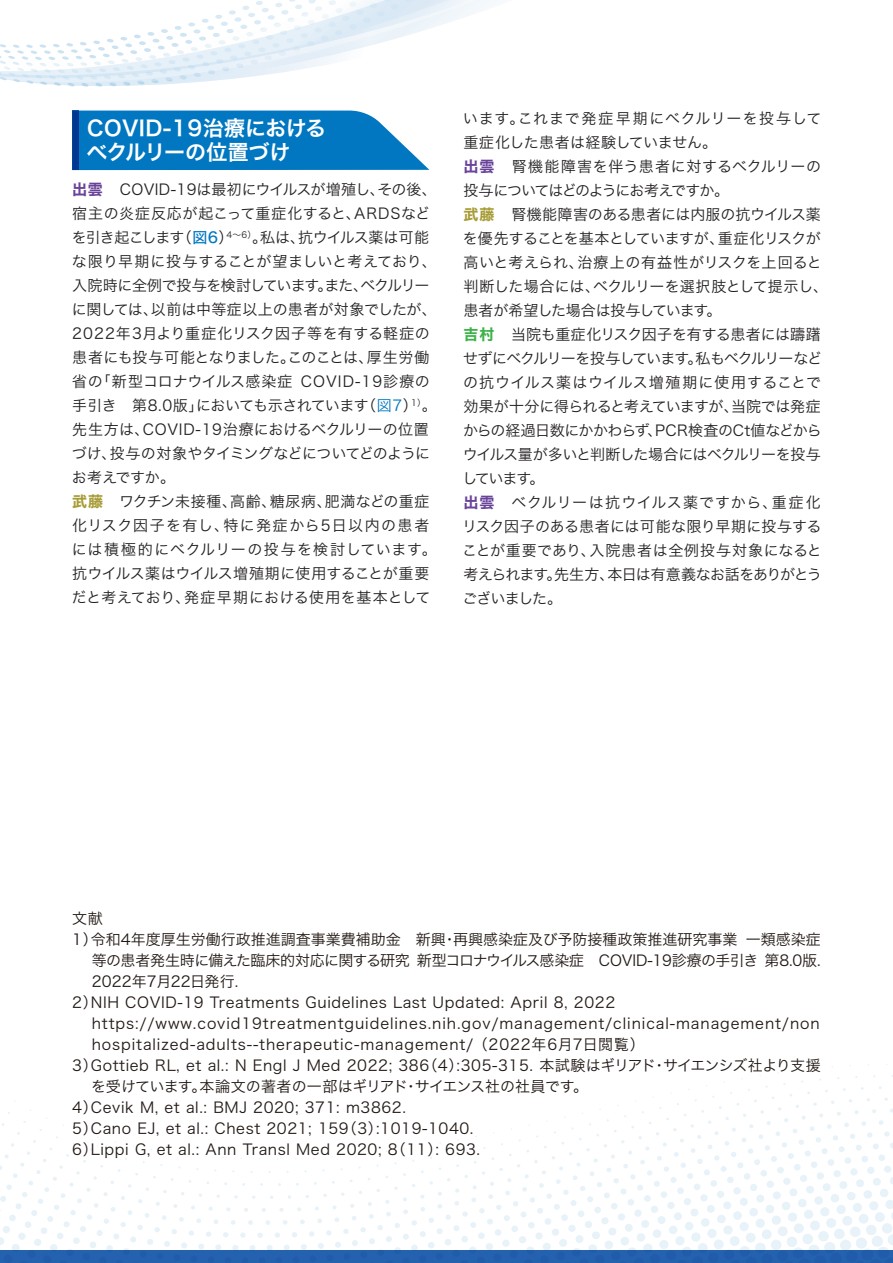
<style>
.page{position:relative;width:893px;height:1263px;background:#fff}
.page>*{position:absolute;margin:0;border:0;box-sizing:border-box;transform-origin:0 0}
.t1{font:21px/24px "Hira Kaku Std W6";color:#fff}
.t2{font:15px/24px "Hira Kaku Std W3";letter-spacing:-.005em;color:#231f20}
.t3{font:15px/24px "Hira Kaku Std W3";letter-spacing:.015em;color:#231f20}
.t4{font:15px "Hira Kaku Std W3";letter-spacing:.04em;color:#211814}
.t5{font:15px "Hira Kaku Std W3";letter-spacing:.06em;color:#211814}
.t6{font:15px "Hira Kaku Std W3";letter-spacing:-.04em;color:#211814}
.t7{font:15px "Hira Kaku Std W3";color:#211814}
.t8{font:15px "Hira Kaku Std W3";letter-spacing:-.015em;color:#211814}
.t9{font:15px "Hira Kaku Std W3";letter-spacing:.01em;color:#211814}
.s1{font-family:"Hira Kaku Std W7";color:#69439a}
.s2{font-family:"Hira Kaku Std W5";color:#0077c0}
.s3{color:#0077c0}
.s4{font-family:"Hira Kaku Std W7";color:#a79c37}
.s5{font-family:"Hira Kaku Std W7";color:#3cb249}
</style>
<div class="page">
<svg style="left:0;top:1237px;width:893px;height:13px"></svg>
<svg style="left:3px;top:1224px;width:890px;height:13px"></svg>
<svg style="left:9px;top:1212px;width:884px;height:12px"></svg>
<svg style="left:0;top:1199px;width:893px;height:13px"></svg>
<svg style="left:0;top:1186px;width:889px;height:13px"></svg>
<svg style="left:7px;top:1173px;width:886px;height:13px"></svg>
<svg style="left:0;top:1160px;width:891px;height:13px"></svg>
<svg style="left:2px;top:1064px;width:891px;height:96px"></svg>
<div style="left:0;top:1250px;width:893px;height:13px;background:#2461ae"></div>
<svg style="left:26px;top:82px;width:168px;height:4px"></svg>
<svg style="left:0;top:0;width:490px;height:82px"></svg>
<svg style="left:79px;top:111px;width:350px;height:59px;background:#1582c5"></svg>
<div style="left:72px;top:111px;width:7px;height:59px;background:#003790"></div>
<h1 class="t1" style="left:87px;top:116px;width:241px">COVID-19治療におけるベクルリーの位置づけ</h1>
<p class="t3" style="left:72px;top:177px;width:367px"><span class="s1">出雲</span> COVID-19は最初にウイルスが増殖し、その後、宿主の炎症反応が起こって重症化すると、ARDSなどを引き起こします（<span class="s2">図6</span>）<sup>4～6）</sup>。私は、抗ウイルス薬は可能な限り早期に投与することが望ましいと考えており、入院時に全例で投与を検討しています。また、ベクルリーに関しては、以前は中等症以上の患者が対象でしたが、<br>2022年3月より重症化リスク因子等を有する軽症の患者にも投与可能となりました。このことは、厚生労働省の「新型コロナウイルス感染症 COVID-19診療の手引き　第8.0版」においても示されています（<span class="s3">図7</span>）<sup>1）</sup>。先生方は、COVID-19治療におけるベクルリーの位置づけ、投与の対象やタイミングなどについてどのようにお考えですか。<br><span class="s4">武藤</span> ワクチン未接種、高齢、糖尿病、肥満などの重症化リスク因子を有し、特に発症から5日以内の患者には積極的にベクルリーの投与を検討しています。抗ウイルス薬はウイルス増殖期に使用することが重要だと考えており、発症早期における使用を基本として</p>
<p class="t2" style="left:462px;top:106px;width:367px">います。これまで発症早期にベクルリーを投与して重症化した患者は経験していません。<br><span class="s1">出雲</span> 腎機能障害を伴う患者に対するベクルリーの投与についてはどのようにお考えですか。<br><span class="s4">武藤</span> 腎機能障害のある患者には内服の抗ウイルス薬を優先することを基本としていますが、重症化リスクが高いと考えられ、治療上の有益性がリスクを上回ると判断した場合には、ベクルリーを選択肢として提示し、患者が希望した場合は投与しています。<br><span class="s5">吉村</span> 当院も重症化リスク因子を有する患者には躊躇せずにベクルリーを投与しています。私もベクルリーなどの抗ウイルス薬はウイルス増殖期に使用することで効果が十分に得られると考えていますが、当院では発症からの経過日数にかかわらず、PCR検査のCt値などからウイルス量が多いと判断した場合にはベクルリーを投与しています。<br><span class="s1">出雲</span> ベクルリーは抗ウイルス薬ですから、重症化リスク因子のある患者には可能な限り早期に投与することが重要であり、入院患者は全例投与対象になると考えられます。先生方、本日は有意義なお話をありがとうございました。</p>
<p class="t4" style="left:72px;top:907px;width:32px">文献</p>
<p class="t7" style="left:72px;top:928px;width:750px">1）令和4年度厚生労働行政推進調査事業費補助金　新興・再興感染症及び予防接種政策推進研究事業 一類感染症</p>
<p class="t6" style="left:92px;top:949px;width:730px">等の患者発生時に備えた臨床的対応に関する研究 新型コロナウイルス感染症　COVID-19診療の手引き 第8.0版.</p>
<p class="t9" style="left:92px;top:970px;width:148px">2022年7月22日発行.</p>
<p class="t4" style="left:72px;top:991px;width:544px">2）NIH COVID-19 Treatments Guidelines Last Updated: April 8, 2022</p>
<p class="t5" style="left:92px;top:1012px;width:729px">https://www.covid19treatmentguidelines.nih.gov/management/clinical-management/non</p>
<p class="t5" style="left:92px;top:1033px;width:555px">hospitalized-adults--therapeutic-management/ （2022年6月7日閲覧）</p>
<p class="t4" style="left:72px;top:1054px;width:750px">3）Gottieb RL, et al.: N Engl J Med 2022; 386（4）:305-315. 本試験はギリアド・サイエンシズ社より支援</p>
<p class="t8" style="left:91px;top:1075px;width:499px">を受けています。本論文の著者の一部はギリアド・サイエンス社の社員です。</p>
<p class="t4" style="left:72px;top:1096px;width:335px">4）Cevik M, et al.: BMJ 2020; 371: m3862.</p>
<p class="t4" style="left:72px;top:1117px;width:403px">5）Cano EJ, et al.: Chest 2021; 159（3）:1019-1040.</p>
<p class="t4" style="left:72px;top:1138px;width:409px">6）Lippi G, et al.: Ann Transl Med 2020; 8（11）: 693.</p>
</div>
